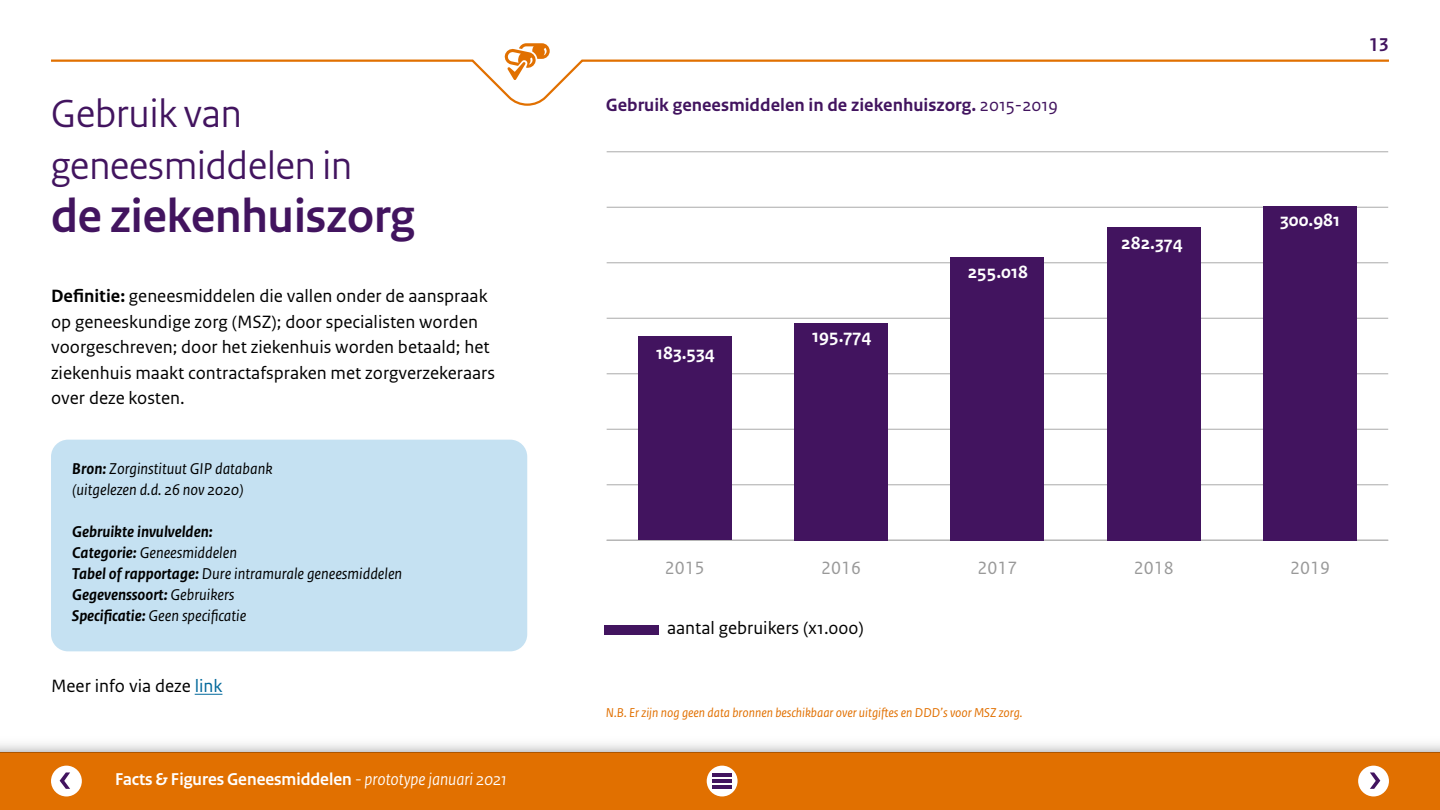
<style>
.page{position:relative;width:1440px;height:810px;background:#fff}
.page>*{position:absolute;margin:0;border:0;box-sizing:border-box;transform-origin:0 0}
.H2_-_hoofdstuk_titel{font:700 49.5px "Rijksoverheid Sans Heading";color:#42145f}
.H2_-_hoofdstuk_titel-2{font:41.25px/52.5px "Rijksoverheid Sans Heading";color:#42145f}
.t1{font:700 19.5px "Rijksoverheid Sans Heading";color:#42145f}
.Tekst_25pt{font:18.75px/25.5px "Rijksoverheid Sans Text";color:#000}
.Figuur_kop_25pt{font:700 18.75px "Rijksoverheid Sans Text";color:#42145f}
.t2{font:700 18.75px "Rijksoverheid Sans Text";color:#fff}
.t3{font:18.75px "Rijksoverheid Sans Text";color:#999}
.t4{font:700 18px "Rijksoverheid Sans Heading";color:#fff}
.t5{font:italic 700 16.5px/21px "Rijksoverheid Sans Text";color:#000}
.t6{font:italic 16.5px/21px "Rijksoverheid Sans Text";color:#000}
.Voetnoot_oranje_18_2{font:italic 13.5px "Rijksoverheid Sans Text";color:#e17000}
.s1{font-weight:700}
.s2{font-weight:400}
.s3{color:#01689b}
.s4{font-weight:400;font-style:italic}
</style>
<div class="page">
<hr style="left:607px;top:540px;width:781px;height:1px;background:#b4b4b4">
<hr style="left:607px;top:484px;width:781px;height:1px;background:#b4b4b4">
<hr style="left:607px;top:429px;width:781px;height:1px;background:#b4b4b4">
<hr style="left:607px;top:373px;width:781px;height:1px;background:#b4b4b4">
<hr style="left:607px;top:318px;width:781px;height:1px;background:#b4b4b4">
<hr style="left:607px;top:262px;width:781px;height:1px;background:#b4b4b4">
<hr style="left:607px;top:207px;width:781px;height:1px;background:#b4b4b4">
<hr style="left:607px;top:151px;width:781px;height:1px;background:#b4b4b4">
<div style="left:638px;top:337px;width:94px;height:203px;background:#42145f"></div>
<div style="left:794px;top:323px;width:94px;height:217px;background:#42145f"></div>
<div style="left:951px;top:257px;width:93px;height:283px;background:#42145f"></div>
<div style="left:1107px;top:227px;width:94px;height:313px;background:#42145f"></div>
<div style="left:1263px;top:206px;width:94px;height:334px;background:#42145f"></div>
<div style="left:604px;top:625px;width:55px;height:9px;background:#42145f"></div>
<svg style="left:195px;top:694px;width:27px;height:1px"></svg>
<div style="left:51px;top:440px;width:476px;height:211px;background:#c5e1f2;border-radius:17px"></div>
<div style="left:0;top:753px;width:1440px;height:57px;background:#e17000"></div>
<div style="left:0;top:733px;width:1440px;height:20px;background:linear-gradient(to bottom,#fff,#d8d7d7)"></div>
<div style="left:1358px;top:766px;width:31px;height:30px;background:#fff;border-radius:50%"></div>
<svg style="left:1370px;top:772px;width:10px;height:17px"></svg>
<div style="left:51px;top:766px;width:31px;height:30px;background:#fff;border-radius:50%"></div>
<svg style="left:60px;top:772px;width:10px;height:17px"></svg>
<div style="left:707px;top:766px;width:31px;height:30px;background:linear-gradient(to bottom,#fffdfc,#fffefc);border-radius:50%"></div>
<hr style="left:713px;top:774px;width:19px;height:3px;background:#42145f">
<hr style="left:713px;top:780px;width:19px;height:3px;background:#42145f">
<hr style="left:713px;top:786px;width:19px;height:3px;background:#42145f">
<svg style="left:504px;top:43px;width:46px;height:14px"></svg>
<svg style="left:51px;top:57px;width:1338px;height:49px"></svg>
<p class="H2_-_hoofdstuk_titel-2" style="left:51px;top:87px;width:303px">Gebruik van geneesmiddelen in</p>
<p class="H2_-_hoofdstuk_titel" style="left:51px;top:188px;width:365px">de ziekenhuiszorg</p>
<p class="Tekst_25pt" style="left:51px;top:284px;width:446px"><span class="s1">Definitie:</span> geneesmiddelen die vallen onder de aanspraak op geneeskundige zorg (MSZ); door specialisten worden voorgeschreven; door het ziekenhuis worden betaald; het ziekenhuis maakt contractafspraken met zorgverzekeraars over deze kosten.</p>
<p class="t6" style="left:72px;top:459px;width:202px"><span class="s1">Bron:</span> Zorginstituut GIP databank (uitgelezen d.d. 26 nov 2020)</p>
<p class="t5" style="left:72px;top:522px;width:331px">Gebruikte invulvelden:<br>Categorie: <span class="s2">Geneesmiddelen<br></span>Tabel of rapportage: <span class="s2">Dure intramurale geneesmiddelen </span>Gegevenssoort: <span class="s2">Gebruikers<br></span>Specificatie: <span class="s2">Geen specificatie</span></p>
<p class="Tekst_25pt" style="left:51px;top:674px;width:173px">Meer info via deze <span class="s3">link</span></p>
<p class="t4" style="left:115px;top:769px;width:393px">Facts &amp; Figures Geneesmiddelen <span class="s4">- prototype januari 2021</span></p>
<p class="Figuur_kop_25pt" style="left:606px;top:94px;width:454px">Gebruik geneesmiddelen in de ziekenhuiszorg. <span class="s2">2015-2019</span></p>
<p class="t2" style="left:656px;top:342px;width:60px">183.534</p>
<p class="t2" style="left:812px;top:325px;width:61px">195.774</p>
<p class="t2" style="left:968px;top:261px;width:62px">255.018</p>
<p class="t2" style="left:1121px;top:232px;width:63px">282.374</p>
<p class="t1" style="left:1369px;top:34px;width:22px">13</p>
<p class="t2" style="left:1280px;top:210px;width:62px">300.981</p>
<p class="t3" style="left:665px;top:557px;width:41px">2015</p>
<p class="t3" style="left:821px;top:557px;width:41px">2016</p>
<p class="t3" style="left:978px;top:557px;width:41px">2017</p>
<p class="t3" style="left:1134px;top:557px;width:41px">2018</p>
<p class="t3" style="left:1290px;top:557px;width:41px">2019</p>
<p class="Tekst_25pt" style="left:667px;top:616px;width:198px">aantal gebruikers (x1.000)</p>
<p class="Voetnoot_oranje_18_2" style="left:606px;top:705px;width:418px">N.B. Er zijn nog geen data bronnen beschikbaar over uitgiftes en DDD’s voor MSZ zorg.</p>
</div>
